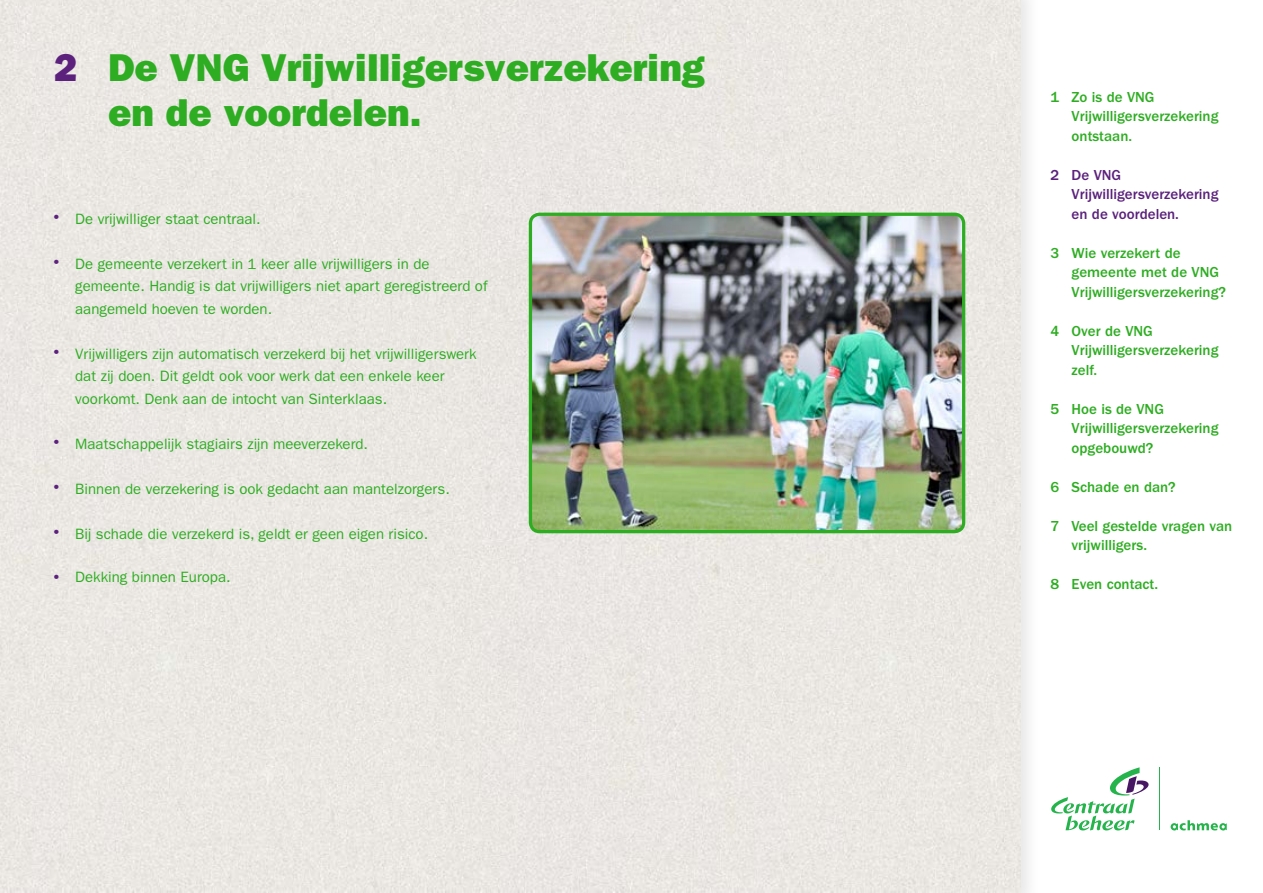
<style>
.page{position:relative;width:1263px;height:893px;background:#fff}
.page>*{position:absolute;margin:0;border:0;box-sizing:border-box;transform-origin:0 0}
.t1{font:39px/45px "ITC Franklin Gothic Std Hvy";color:#2ead22}
.t2{font:15px/22.5px "ITC Franklin Gothic Std";color:#2ead22}
.t3{font:500 15px/19.5px "ITC Franklin Gothic Std";color:#2ead22}
.t4{font:500 15px/19.5px "ITC Franklin Gothic Std";color:#5b217c}
.s1{color:#5b217c}
.s2{font-family:"Arial";font-weight:700;color:#5b217c}
</style>
<div class="page">
<div style="left:0;top:0;width:1020px;height:893px;background:#ebe7e3"></div>
<svg style="left:1170px;top:820px;width:57px;height:10px"></svg>
<hr style="left:1159px;top:767px;width:1px;height:63px;background:#25b34b">
<svg style="left:1051px;top:767px;width:98px;height:63px"></svg>
<img style="left:530px;top:214px;width:434px;height:318px">
<div style="left:529px;top:213px;width:436px;height:320px;border:3px solid #2ead22;border-radius:9px"></div>
<h1 class="t1" style="left:108px;top:45px;width:598px;text-indent:-54px"><span class="s1">2</span> De VNG Vrijwilligersverzekering en de voordelen.</h1>
<p class="t2" style="left:54px;top:207px;width:208px"><span class="s2">•</span> De vrijwilliger staat centraal.</p>
<p class="t2" style="left:75px;top:252px;width:414px;text-indent:-21px"><span class="s2">•</span> De gemeente verzekert in 1 keer alle vrijwilligers in de gemeente. Handig is dat vrijwilligers niet apart geregistreerd of aangemeld hoeven te worden.</p>
<p class="t2" style="left:75px;top:342px;width:403px;text-indent:-21px"><span class="s2">•</span> Vrijwilligers zijn automatisch verzekerd bij het vrijwilligerswerk dat zij doen. Dit geldt ook voor werk dat een enkele keer voorkomt. Denk aan de intocht van Sinterklaas.</p>
<p class="t2" style="left:54px;top:432px;width:316px"><span class="s2">•</span> Maatschappelijk stagiairs zijn meeverzekerd.</p>
<p class="t2" style="left:54px;top:477px;width:397px"><span class="s2">•</span> Binnen de verzekering is ook gedacht aan mantelzorgers.</p>
<p class="t2" style="left:54px;top:522px;width:376px"><span class="s2">•</span> Bij schade die verzekerd is, geldt er geen eigen risico.</p>
<p class="t2" style="left:54px;top:566px;width:178px"><span class="s2">•</span> Dekking binnen Europa.</p>
<p class="t3" style="left:1071px;top:87px;width:148px;text-indent:-21px">1 Zo is de VNG<br>Vrijwilligersverzekering ontstaan.</p>
<p class="t4" style="left:1071px;top:165px;width:148px;text-indent:-21px">2 De VNG<br>Vrijwilligersverzekering en de voordelen.</p>
<p class="t3" style="left:1071px;top:243px;width:156px;text-indent:-21px">3 Wie verzekert de gemeente met de VNG<br>Vrijwilligersverzekering?</p>
<p class="t3" style="left:1071px;top:321px;width:148px;text-indent:-21px">4 Over de VNG<br>Vrijwilligersverzekering zelf.</p>
<p class="t3" style="left:1071px;top:399px;width:148px;text-indent:-21px">5 Hoe is de VNG<br>Vrijwilligersverzekering opgebouwd?</p>
<p class="t3" style="left:1050px;top:477px;width:127px">6 Schade en dan?</p>
<p class="t3" style="left:1071px;top:516px;width:162px;text-indent:-21px">7 Veel gestelde vragen van vrijwilligers.</p>
<p class="t3" style="left:1050px;top:575px;width:109px">8 Even contact.</p>
</div>
